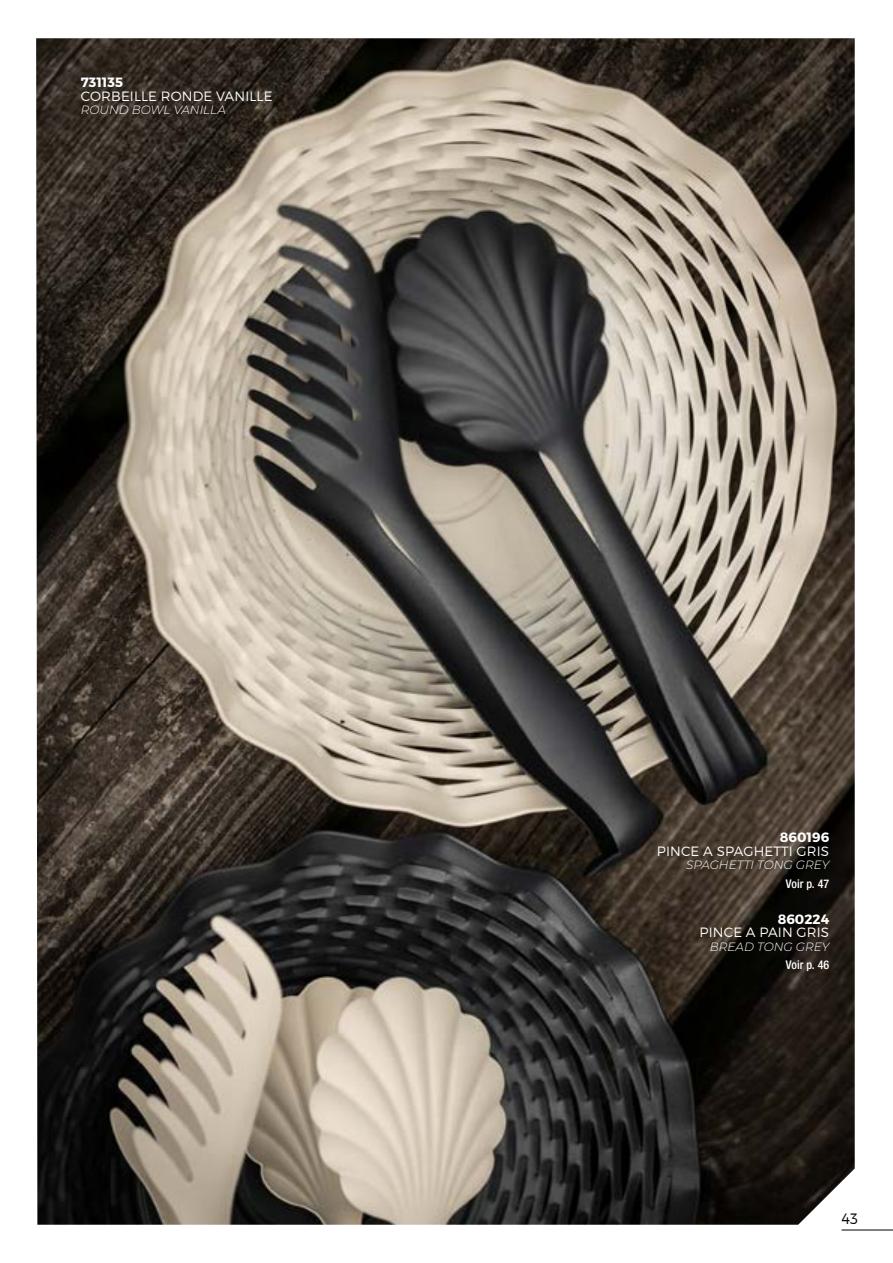
<style>
.page{position:relative;width:893px;height:1263px;background:#fff}
.page>*{position:absolute;margin:0;border:0;box-sizing:border-box;transform-origin:0 0}
.t1{font:300 15px "Montserrat";color:#000}
.t2{font:300 13.5px/13.5px "Montserrat";letter-spacing:.01em;color:#fff;text-align:right}
.t3{font:italic 300 12px "Montserrat";color:#fff}
.t4{font:500 condensed 12px "Helvetica Neue LT Pro";color:#fff}
.s1{font-weight:700}
</style>
<div class="page">
<hr style="left:842px;top:1230px;width:51px;height:1px;background:#000">
<img style="left:36px;top:38px;width:819px;height:1187px">
<p class="t2" style="left:81px;top:75px;width:193px;text-align:left"><span class="s1">731135<br></span>CORBEILLE RONDE VANILLE</p>
<p class="t3" style="left:81px;top:102px;width:146px">ROUND BOWL VANILLA</p>
<p class="t2" style="left:657px;top:830px;width:174px"><span class="s1">860196<br></span>PINCE A SPAGHETTI GRIS</p>
<p class="t3" style="left:686px;top:857px;width:145px">SPAGHETTI TONG GREY</p>
<p class="t4" style="left:786px;top:876px;width:45px">Voir p. 47</p>
<p class="t2" style="left:700px;top:912px;width:131px"><span class="s1">860224<br></span>PINCE A PAIN GRIS</p>
<p class="t3" style="left:710px;top:938px;width:121px">BREAD TONG GREY</p>
<p class="t4" style="left:786px;top:958px;width:45px">Voir p. 46</p>
<p class="t1" style="left:842px;top:1209px;width:18px">43</p>
</div>
